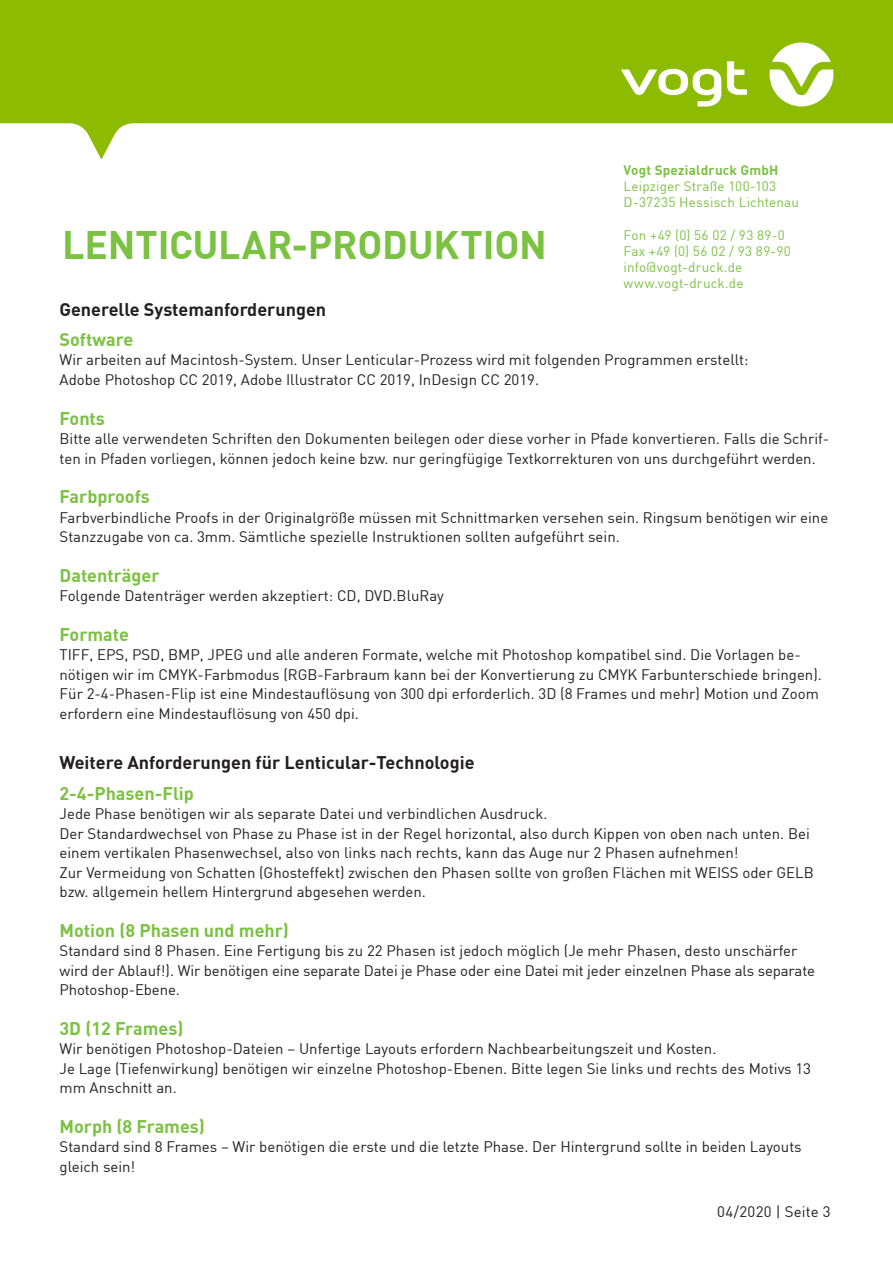
<style>
.page{position:relative;width:893px;height:1263px;background:#fff}
.page>*{position:absolute;margin:0;border:0;box-sizing:border-box;transform-origin:0 0}
.t1{font:700 39px "DIN";letter-spacing:-.005em;color:#7bc142}
.t2{font:700 18px "DIN";color:#7bc142}
.t3{font:700 18px "DIN";color:#231f20}
.t4{font:15px/19.5px "DIN";color:#231f20}
.t5{font:15px "DIN";letter-spacing:.02em;color:#231f20}
.t6{font:13.5px/16.2px "DIN";letter-spacing:.01em;color:#7bc142}
.t7{font:700 13.5px "DIN";letter-spacing:.015em;color:#7bc142}
</style>
<div class="page">
<div style="left:0;top:0;width:893px;height:123px;background:#8dbb00"></div>
<svg style="left:0;top:123px;width:893px;height:37px"></svg>
<svg style="left:769px;top:43px;width:64px;height:63px"></svg>
<svg style="left:621px;top:69px;width:100px;height:38px"></svg>
<svg style="left:727px;top:61px;width:20px;height:34px"></svg>
<h1 class="t1" style="left:62px;top:220px;width:486px">LENTICULAR-PRODUKTION</h1>
<p class="t7" style="left:624px;top:161px;width:156px">Vogt Spezialdruck GmbH</p>
<p class="t6" style="left:624px;top:178px;width:177px">Leipziger Straße 100-103<br>D-37235 Hessisch Lichtenau</p>
<p class="t6" style="left:624px;top:226px;width:169px">Fon +49 (0) 56 02 / 93 89-0<br>Fax +49 (0) 56 02 / 93 89-90 info@vogt-druck.de www.vogt-druck.de</p>
<p class="t3" style="left:60px;top:298px;width:268px">Generelle Systemanforderungen</p>
<p class="t2" style="left:60px;top:328px;width:75px">Software</p>
<p class="t4" style="left:60px;top:350px;width:691px">Wir arbeiten auf Macintosh-System. Unser Lenticular-Prozess wird mit folgenden Programmen erstellt:<br>Adobe Photoshop CC 2019, Adobe Illustrator CC 2019, InDesign CC 2019.</p>
<p class="t2" style="left:60px;top:406px;width:47px">Fonts</p>
<p class="t4" style="left:60px;top:429px;width:771px">Bitte alle verwendeten Schriften den Dokumenten beilegen oder diese vorher in Pfade konvertieren. Falls die Schrif&shy;ten in Pfaden vorliegen, können jedoch keine bzw. nur geringfügige Textkorrekturen von uns durchgeführt werden.</p>
<p class="t2" style="left:60px;top:485px;width:92px">Farbproofs</p>
<p class="t4" style="left:60px;top:507px;width:770px">Farbverbindliche Proofs in der Originalgröße müssen mit Schnittmarken versehen sein. Ringsum benötigen wir eine<br>Stanzzugabe von ca. 3mm. Sämtliche spezielle Instruktionen sollten aufgeführt sein.</p>
<p class="t2" style="left:60px;top:563px;width:102px">Datenträger</p>
<p class="t4" style="left:60px;top:586px;width:386px">Folgende Datenträger werden akzeptiert: CD, DVD.BluRay</p>
<p class="t2" style="left:60px;top:623px;width:71px">Formate</p>
<p class="t4" style="left:60px;top:645px;width:764px">TIFF, EPS, PSD, BMP, JPEG und alle anderen Formate, welche mit Photoshop kompatibel sind. Die Vorlagen be&shy;nötigen wir im CMYK-Farbmodus (RGB-Farbraum kann bei der Konvertierung zu CMYK Farbunterschiede bringen).<br>Für 2-4-Phasen-Flip ist eine Mindestauflösung von 300 dpi erforderlich. 3D (8 Frames und mehr) Motion und Zoom erfordern eine Mindestauflösung von 450 dpi.</p>
<p class="t3" style="left:60px;top:751px;width:416px">Weitere Anforderungen für Lenticular-Technologie</p>
<p class="t2" style="left:60px;top:781px;width:136px">2-4-Phasen-Flip</p>
<p class="t4" style="left:60px;top:804px;width:756px">Jede Phase benötigen wir als separate Datei und verbindlichen Ausdruck.<br>Der Standardwechsel von Phase zu Phase ist in der Regel horizontal, also durch Kippen von oben nach unten. Bei einem vertikalen Phasenwechsel, also von links nach rechts, kann das Auge nur 2 Phasen aufnehmen!<br>Zur Vermeidung von Schatten (Ghosteffekt) zwischen den Phasen sollte von großen Flächen mit WEISS oder GELB bzw. allgemein hellem Hintergrund abgesehen werden.</p>
<p class="t2" style="left:60px;top:918px;width:231px">Motion (8 Phasen und mehr)</p>
<p class="t4" style="left:60px;top:941px;width:757px">Standard sind 8 Phasen. Eine Fertigung bis zu 22 Phasen ist jedoch möglich (Je mehr Phasen, desto unschärfer wird der Ablauf!). Wir benötigen eine separate Datei je Phase oder eine Datei mit jeder einzelnen Phase als separate<br>Photoshop-Ebene.</p>
<p class="t2" style="left:60px;top:1016px;width:125px">3D (12 Frames)</p>
<p class="t4" style="left:60px;top:1039px;width:753px">Wir benötigen Photoshop-Dateien – Unfertige Layouts erfordern Nachbearbeitungszeit und Kosten.<br>Je Lage (Tiefenwirkung) benötigen wir einzelne Photoshop-Ebenen. Bitte legen Sie links und rechts des Motivs 13 mm Anschnitt an.</p>
<p class="t2" style="left:60px;top:1115px;width:147px">Morph (8 Frames)</p>
<p class="t4" style="left:60px;top:1137px;width:744px">Standard sind 8 Frames – Wir benötigen die erste und die letzte Phase. Der Hintergrund sollte in beiden Layouts gleich sein!</p>
<p class="t5" style="left:717px;top:1202px;width:115px">04/2020 | Seite 3</p>
</div>
